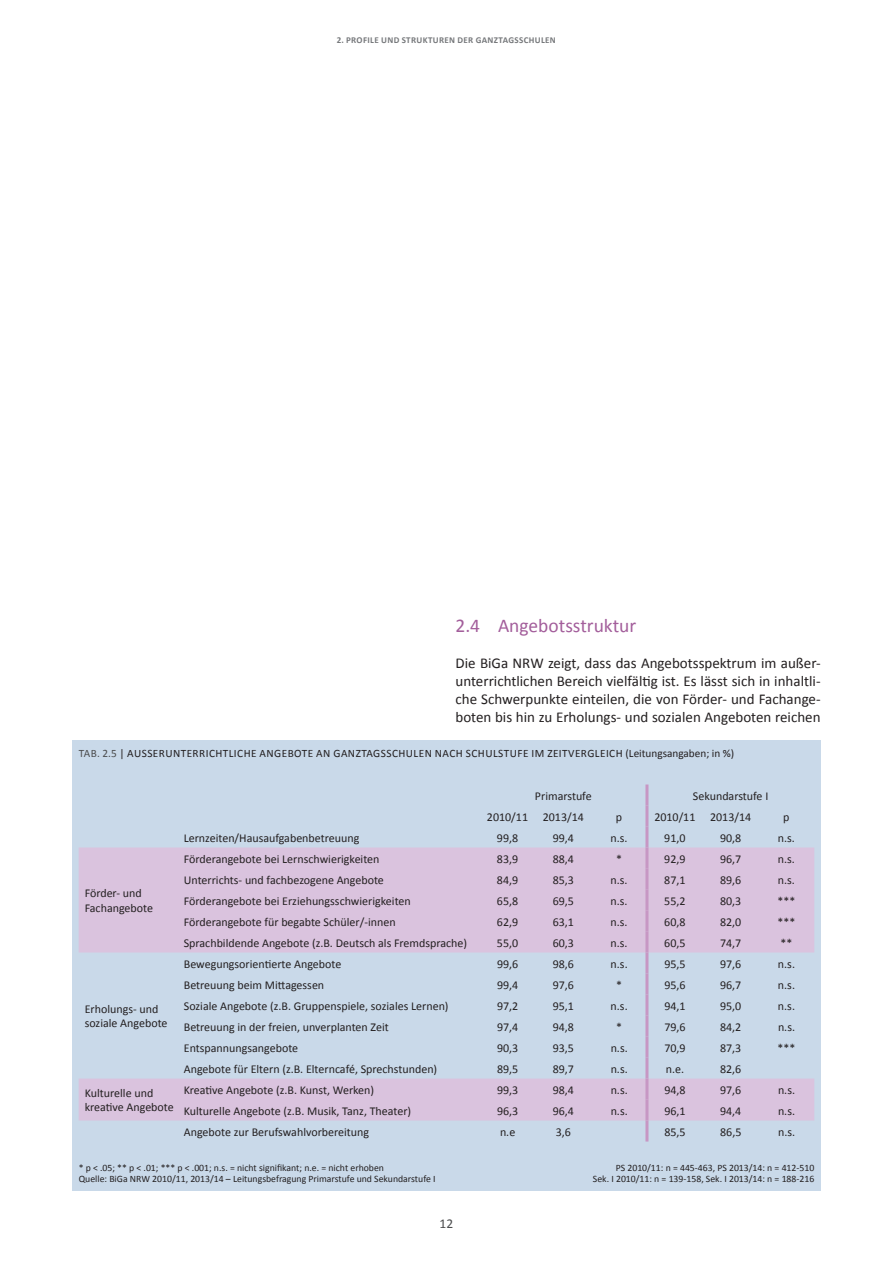
<style>
.page{position:relative;width:893px;height:1263px;background:#fff}
.page>*{position:absolute;margin:0;border:0;box-sizing:border-box;transform-origin:0 0}
.t1{font:19.5px "Calibri";color:#a35e9b}
.t2{font:15px/18px "Calibri";color:#231f20;text-align:justify}
.t3{font:13.5px "Calibri";color:#4b4c4d}
.t4{font:12px/14.4px "Calibri";color:#231f20}
.t5{font:11.25px "Calibri";letter-spacing:.04em;color:#231f20}
.t6{font:9.75px/11.7px "Calibri";color:#231f20}
.t7{font:700 9px "Calibri";letter-spacing:.04em;color:#76787b}
.s1{color:#4b4c4d}
</style>
<div class="page">
<div style="left:72px;top:740px;width:749px;height:451px;background:#c9d9e9"></div>
<svg style="left:79px;top:847px;width:735px;height:273px;fill:#dac3de"></svg>
<hr style="left:645px;top:784px;width:3px;height:21px;background:#c797c4">
<hr style="left:645px;top:805px;width:3px;height:21px;background:#c797c4">
<hr style="left:645px;top:826px;width:3px;height:21px;background:#c797c4">
<hr style="left:645px;top:847px;width:3px;height:21px;background:#c797c4">
<hr style="left:645px;top:868px;width:3px;height:21px;background:#c797c4">
<hr style="left:645px;top:889px;width:3px;height:21px;background:#c797c4">
<hr style="left:645px;top:910px;width:3px;height:21px;background:#c797c4">
<hr style="left:645px;top:931px;width:3px;height:21px;background:#c797c4">
<hr style="left:645px;top:952px;width:3px;height:21px;background:#c797c4">
<hr style="left:645px;top:973px;width:3px;height:21px;background:#c797c4">
<hr style="left:645px;top:994px;width:3px;height:21px;background:#c797c4">
<hr style="left:645px;top:1015px;width:3px;height:21px;background:#c797c4">
<hr style="left:645px;top:1036px;width:3px;height:21px;background:#c797c4">
<hr style="left:645px;top:1057px;width:3px;height:21px;background:#c797c4">
<hr style="left:645px;top:1078px;width:3px;height:21px;background:#c797c4">
<hr style="left:645px;top:1099px;width:3px;height:21px;background:#c797c4">
<hr style="left:645px;top:1120px;width:3px;height:21px;background:#c797c4">
<p class="t7" style="left:337px;top:34px;width:20px">2. PROFILE</p>
<p class="t7" style="left:381px;top:34px;width:7px">UND</p>
<p class="t7" style="left:402px;top:34px;width:11px">STRU</p>
<p class="t7" style="left:423px;top:34px;width:12px">KTUREN</p>
<p class="t7" style="left:457px;top:34px;width:6px">DER</p>
<p class="t7" style="left:476px;top:34px;width:7px">GAN</p>
<p class="t7" style="left:494px;top:34px;width:27px">ZTAGSSCHULEN</p>
<h1 class="t1" style="left:455px;top:613px;width:182px">2.4 Angebotsstruktur</h1>
<p class="t2" style="left:455px;top:654px;width:367px">Die BiGa NRW zeigt, dass das Angebotsspektrum im außer&shy;unterrichtlichen Bereich vielfältig ist. Es lässt sich in inhaltli&shy;che Schwerpunkte einteilen, die von Förder- und Fachange&shy;boten bis hin zu Erholungs- und sozialen Angeboten reichen</p>
<p class="t5" style="left:79px;top:746px;width:657px"><span class="s1">TAB. 2.5</span> | AUSSERUNTERRICHTLICHE ANGEBOTE AN GANZTAGSSCHULEN NACH SCHULSTUFE IM ZEITVERGLEICH (Leitungsangaben; in %)</p>
<p class="t4" style="left:535px;top:788px;width:58px">Primarstufe</p>
<p class="t4" style="left:693px;top:788px;width:77px">Sekundarstufe I</p>
<p class="t4" style="left:487px;top:809px;width:98px">2010/11 2013/14</p>
<p class="t4" style="left:616px;top:809px;width:8px">p</p>
<p class="t4" style="left:654px;top:809px;width:98px">2010/11 2013/14</p>
<p class="t4" style="left:783px;top:809px;width:8px">p</p>
<p class="t4" style="left:184px;top:830px;width:177px">Lernzeiten/Hausaufgabenbetreuung</p>
<p class="t4" style="left:497px;top:830px;width:23px">99,8</p>
<p class="t4" style="left:553px;top:830px;width:23px">99,4</p>
<p class="t4" style="left:611px;top:830px;width:19px">n.s.</p>
<p class="t4" style="left:664px;top:830px;width:23px">91,0</p>
<p class="t4" style="left:720px;top:830px;width:23px">90,8</p>
<p class="t4" style="left:778px;top:830px;width:19px">n.s.</p>
<p class="t4" style="left:85px;top:886px;width:70px">Förder- und<br>Fachangebote</p>
<p class="t4" style="left:85px;top:1002px;width:84px">Erholungs- und soziale Angebote</p>
<p class="t4" style="left:184px;top:851px;width:197px">Förderangebote bei Lernschwierigkeiten</p>
<p class="t4" style="left:497px;top:851px;width:23px">83,9</p>
<p class="t4" style="left:553px;top:851px;width:23px">88,4</p>
<p class="t4" style="left:616px;top:851px;width:7px">*</p>
<p class="t4" style="left:664px;top:851px;width:23px">92,9</p>
<p class="t4" style="left:720px;top:851px;width:23px">96,7</p>
<p class="t4" style="left:778px;top:851px;width:19px">n.s.</p>
<p class="t4" style="left:184px;top:872px;width:202px">Unterrichts- und fachbezogene Angebote</p>
<p class="t4" style="left:497px;top:872px;width:23px">84,9</p>
<p class="t4" style="left:553px;top:872px;width:23px">85,3</p>
<p class="t4" style="left:611px;top:872px;width:19px">n.s.</p>
<p class="t4" style="left:664px;top:872px;width:23px">87,1</p>
<p class="t4" style="left:720px;top:872px;width:23px">89,6</p>
<p class="t4" style="left:778px;top:872px;width:19px">n.s.</p>
<p class="t4" style="left:184px;top:893px;width:229px">Förderangebote bei Erziehungsschwierigkeiten</p>
<p class="t4" style="left:497px;top:893px;width:23px">65,8</p>
<p class="t4" style="left:553px;top:893px;width:23px">69,5</p>
<p class="t4" style="left:611px;top:893px;width:19px">n.s.</p>
<p class="t4" style="left:664px;top:893px;width:23px">55,2</p>
<p class="t4" style="left:720px;top:893px;width:23px">80,3</p>
<p class="t4" style="left:777px;top:893px;width:19px">***</p>
<p class="t4" style="left:184px;top:914px;width:213px">Förderangebote für begabte Schüler/-innen</p>
<p class="t4" style="left:497px;top:914px;width:23px">62,9</p>
<p class="t4" style="left:553px;top:914px;width:23px">63,1</p>
<p class="t4" style="left:611px;top:914px;width:19px">n.s.</p>
<p class="t4" style="left:664px;top:914px;width:23px">60,8</p>
<p class="t4" style="left:720px;top:914px;width:23px">82,0</p>
<p class="t4" style="left:777px;top:914px;width:19px">***</p>
<p class="t4" style="left:184px;top:935px;width:285px">Sprachbildende Angebote (z.B. Deutsch als Fremdsprache)</p>
<p class="t4" style="left:497px;top:935px;width:23px">55,0</p>
<p class="t4" style="left:553px;top:935px;width:23px">60,3</p>
<p class="t4" style="left:611px;top:935px;width:19px">n.s.</p>
<p class="t4" style="left:664px;top:935px;width:23px">60,5</p>
<p class="t4" style="left:720px;top:935px;width:23px">74,7</p>
<p class="t4" style="left:780px;top:935px;width:13px">**</p>
<p class="t4" style="left:184px;top:956px;width:159px">Bewegungsorientierte Angebote</p>
<p class="t4" style="left:497px;top:956px;width:23px">99,6</p>
<p class="t4" style="left:553px;top:956px;width:23px">98,6</p>
<p class="t4" style="left:611px;top:956px;width:19px">n.s.</p>
<p class="t4" style="left:664px;top:956px;width:23px">95,5</p>
<p class="t4" style="left:720px;top:956px;width:23px">97,6</p>
<p class="t4" style="left:778px;top:956px;width:19px">n.s.</p>
<p class="t4" style="left:184px;top:977px;width:142px">Betreuung beim Mittagessen</p>
<p class="t4" style="left:497px;top:977px;width:23px">99,4</p>
<p class="t4" style="left:553px;top:977px;width:23px">97,6</p>
<p class="t4" style="left:616px;top:977px;width:7px">*</p>
<p class="t4" style="left:664px;top:977px;width:23px">95,6</p>
<p class="t4" style="left:720px;top:977px;width:23px">96,7</p>
<p class="t4" style="left:778px;top:977px;width:19px">n.s.</p>
<p class="t4" style="left:184px;top:998px;width:266px">Soziale Angebote (z.B. Gruppenspiele, soziales Lernen)</p>
<p class="t4" style="left:497px;top:998px;width:23px">97,2</p>
<p class="t4" style="left:553px;top:998px;width:23px">95,1</p>
<p class="t4" style="left:611px;top:998px;width:19px">n.s.</p>
<p class="t4" style="left:664px;top:998px;width:23px">94,1</p>
<p class="t4" style="left:720px;top:998px;width:23px">95,0</p>
<p class="t4" style="left:778px;top:998px;width:19px">n.s.</p>
<p class="t4" style="left:184px;top:1019px;width:206px">Betreuung in der freien, unverplanten Zeit</p>
<p class="t4" style="left:497px;top:1019px;width:23px">97,4</p>
<p class="t4" style="left:553px;top:1019px;width:23px">94,8</p>
<p class="t4" style="left:616px;top:1019px;width:7px">*</p>
<p class="t4" style="left:664px;top:1019px;width:23px">79,6</p>
<p class="t4" style="left:720px;top:1019px;width:23px">84,2</p>
<p class="t4" style="left:778px;top:1019px;width:19px">n.s.</p>
<p class="t4" style="left:184px;top:1040px;width:116px">Entspannungsangebote</p>
<p class="t4" style="left:497px;top:1040px;width:23px">90,3</p>
<p class="t4" style="left:553px;top:1040px;width:23px">93,5</p>
<p class="t4" style="left:611px;top:1040px;width:19px">n.s.</p>
<p class="t4" style="left:664px;top:1040px;width:23px">70,9</p>
<p class="t4" style="left:720px;top:1040px;width:23px">87,3</p>
<p class="t4" style="left:778px;top:1040px;width:19px">***</p>
<p class="t4" style="left:184px;top:1061px;width:255px">Angebote für Eltern (z.B. Elterncafé, Sprechstunden)</p>
<p class="t4" style="left:497px;top:1061px;width:23px">89,5</p>
<p class="t4" style="left:553px;top:1061px;width:23px">89,7</p>
<p class="t4" style="left:611px;top:1061px;width:19px">n.s.</p>
<p class="t4" style="left:666px;top:1061px;width:20px">n.e.</p>
<p class="t4" style="left:720px;top:1061px;width:23px">82,6</p>
<p class="t4" style="left:85px;top:1086px;width:91px">Kulturelle und kreative Angebote</p>
<p class="t4" style="left:184px;top:1082px;width:192px">Kreative Angebote (z.B. Kunst, Werken)</p>
<p class="t4" style="left:497px;top:1082px;width:23px">99,3</p>
<p class="t4" style="left:553px;top:1082px;width:23px">98,4</p>
<p class="t4" style="left:611px;top:1082px;width:19px">n.s.</p>
<p class="t4" style="left:664px;top:1082px;width:23px">94,8</p>
<p class="t4" style="left:720px;top:1082px;width:23px">97,6</p>
<p class="t4" style="left:778px;top:1082px;width:19px">n.s.</p>
<p class="t4" style="left:184px;top:1103px;width:229px">Kulturelle Angebote (z.B. Musik, Tanz, Theater)</p>
<p class="t4" style="left:497px;top:1103px;width:23px">96,3</p>
<p class="t4" style="left:553px;top:1103px;width:23px">96,4</p>
<p class="t4" style="left:611px;top:1103px;width:19px">n.s.</p>
<p class="t4" style="left:664px;top:1103px;width:23px">96,1</p>
<p class="t4" style="left:720px;top:1103px;width:23px">94,4</p>
<p class="t4" style="left:778px;top:1103px;width:19px">n.s.</p>
<p class="t4" style="left:184px;top:1124px;width:187px">Angebote zur Berufswahlvorbereitung</p>
<p class="t4" style="left:500px;top:1124px;width:17px">n.e</p>
<p class="t4" style="left:556px;top:1124px;width:17px">3,6</p>
<p class="t4" style="left:664px;top:1124px;width:23px">85,5</p>
<p class="t4" style="left:720px;top:1124px;width:23px">86,5</p>
<p class="t4" style="left:778px;top:1124px;width:19px">n.s.</p>
<p class="t6" style="left:79px;top:1161px;width:358px">* p &lt; .05; ** p &lt; .01; *** p &lt; .001; n.s. = nicht signifikant; n.e. = nicht erhoben<br>Quelle: BiGa NRW 2010/11, 2013/14 – Leitungsbefragung Primarstufe und Sekundarstufe I</p>
<p class="t6" style="left:593px;top:1161px;width:223px;text-align:right">PS 2010/11: n = 445-463, PS 2013/14: n = 412-510<br>Sek. I 2010/11: n = 139-158, Sek. I 2013/14: n = 188-216</p>
<p class="t3" style="left:440px;top:1215px;width:15px">12</p>
</div>
